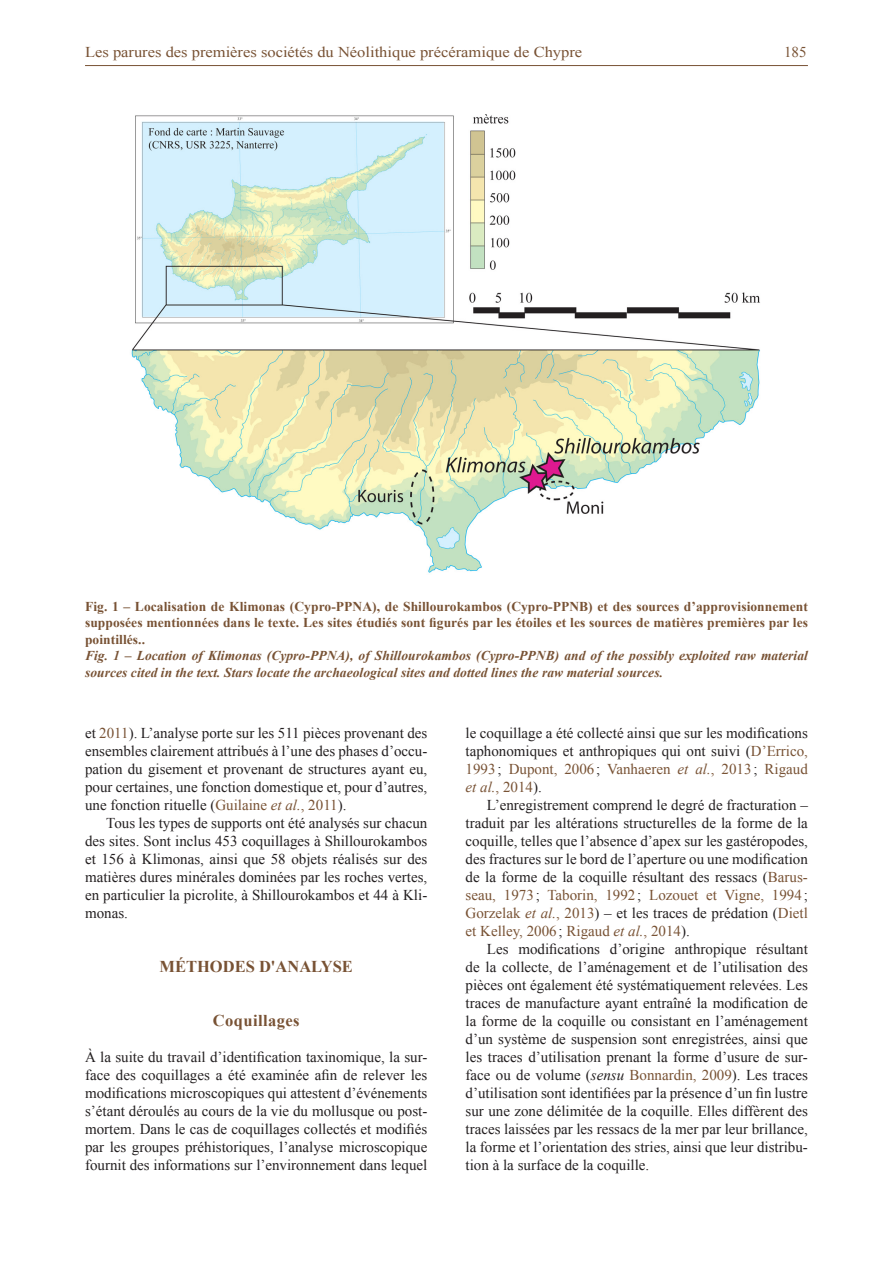
<style>
.page{position:relative;width:893px;height:1263px;background:#fff}
.page>*{position:absolute;margin:0;border:0;box-sizing:border-box;transform-origin:0 0}
.Titre1{font:700 16.5px "Times New Roman";color:#785234}
.Titre2{font:700 16.5px "Times New Roman";letter-spacing:.025em;color:#785234}
.Sans_retrait_sans_le{font:15px/18px "Times New Roman";color:#231f20;text-align:justify}
.t1{font:15px "Times New Roman";color:#785234;scale:1.1 1}
.t2{font:15px "Times New Roman";color:#785234}
.Figures{font:700 13.5px/16.5px "Times New Roman";letter-spacing:.005em;color:#785234;text-align:justify}
.Figures-2{font:italic 700 13.5px/16.5px "Times New Roman";letter-spacing:.005em;color:#785234}
.s1{color:#785234}
.s2{font-style:italic;color:#785234}
.s3{font-style:italic}
</style>
<div class="page">
<hr style="left:85px;top:65px;width:723px;height:1px;background:#785234">
<img style="left:131px;top:115px;width:629px;height:458px">
<p class="t1" style="left:85px;top:42px;width:453px">Les parures des premières sociétés du Néolithique précéramique de Chypre</p>
<p class="t2" style="left:784px;top:42px;width:24px">185</p>
<p class="Figures" style="left:85px;top:598px;width:724px">Fig. 1 – Localisation de Klimonas (Cypro-PPNA), de Shillourokambos (Cypro-PPNB) et des sources d’approvisionnement supposées mentionnées dans le texte. Les sites étudiés sont figurés par les étoiles et les sources de matières premières par les pointillés..</p>
<p class="Figures-2" style="left:85px;top:647px;width:724px">Fig. 1 – Location of Klimonas (Cypro-PPNA), of Shillourokambos (Cypro-PPNB) and of the possibly exploited raw material sources cited in the text. Stars locate the archaeological sites and dotted lines the raw material sources.</p>
<p class="Sans_retrait_sans_le" style="left:85px;top:724px;width:344px">et <span class="s1">2011</span>). L’analyse porte sur les 511 pièces provenant des ensembles clairement attribués à l’une des phases d’occu&shy;pation du gisement et provenant de structures ayant eu, pour certaines, une fonction domestique et, pour d’autres, une fonction rituelle (<span class="s1">Guilaine</span> <span class="s2">et al.</span><span class="s1">, 2011</span>).</p>
<p class="Sans_retrait_sans_le" style="left:85px;top:814px;width:344px;text-indent:21px">Tous les types de supports ont été analysés sur chacun des sites. Sont inclus 453 coquillages à Shillourokambos et 156 à Klimonas, ainsi que 58 objets réalisés sur des matières dures minérales dominées par les roches vertes, en particulier la picrolite, à Shillourokambos et 44 à Kli&shy;monas.</p>
<p class="Titre1" style="left:160px;top:955px;width:195px">MÉTHODES D'ANALYSE</p>
<p class="Titre2" style="left:213px;top:1009px;width:88px">Coquillages</p>
<p class="Sans_retrait_sans_le" style="left:85px;top:1048px;width:344px">À la suite du travail d’identification taxinomique, la sur&shy;face des coquillages a été examinée afin de relever les modifications microscopiques qui attestent d’événements s’étant déroulés au cours de la vie du mollusque ou post&shy;mortem. Dans le cas de coquillages collectés et modifiés par les groupes préhistoriques, l’analyse microscopique fournit des informations sur l’environnement dans lequel</p>
<p class="Sans_retrait_sans_le" style="left:466px;top:724px;width:344px">le coquillage a été collecté ainsi que sur les modifications taphonomiques et anthropiques qui ont suivi (<span class="s1">D’Errico, 1993</span> ; <span class="s1">Dupont, 2006</span> ; <span class="s1">Vanhaeren</span> <span class="s2">et al.</span><span class="s1">, 2013</span> ; <span class="s1">Rigaud </span><span class="s2">et al.</span><span class="s1">, 2014</span>).</p>
<p class="Sans_retrait_sans_le" style="left:466px;top:796px;width:344px;text-indent:21px">L’enregistrement comprend le degré de fracturation – traduit par les altérations structurelles de la forme de la coquille, telles que l’absence d’apex sur les gastéropodes, des fractures sur le bord de l’aperture ou une modification de la forme de la coquille résultant des ressacs (<span class="s1">Barus&shy;seau, 1973</span> ; <span class="s1">Taborin, 1992</span> ; <span class="s1">Lozouet et Vigne, 1994</span>; <span class="s1">Gorzelak</span> <span class="s2">et al.</span><span class="s1">, 2013</span>) – et les traces de prédation (<span class="s1">Dietl et Kelley, 2006</span> ; <span class="s1">Rigaud</span> <span class="s2">et al.</span><span class="s1">, 2014</span>).</p>
<p class="Sans_retrait_sans_le" style="left:466px;top:940px;width:344px;text-indent:21px">Les modifications d’origine anthropique résultant de la collecte, de l’aménagement et de l’utilisation des pièces ont également été systématiquement relevées. Les traces de manufacture ayant entraîné la modification de la forme de la coquille ou consistant en l’aménagement d’un système de suspension sont enregistrées, ainsi que les traces d’utilisation prenant la forme d’usure de sur&shy;face ou de volume (<span class="s3">sensu</span> <span class="s1">Bonnardin, 2009</span>). Les traces d’utilisation sont identifiées par la présence d’un fin lustre sur une zone délimitée de la coquille. Elles diffèrent des traces laissées par les ressacs de la mer par leur brillance, la forme et l’orientation des stries, ainsi que leur distribu&shy;tion à la surface de la coquille.</p>
</div>
